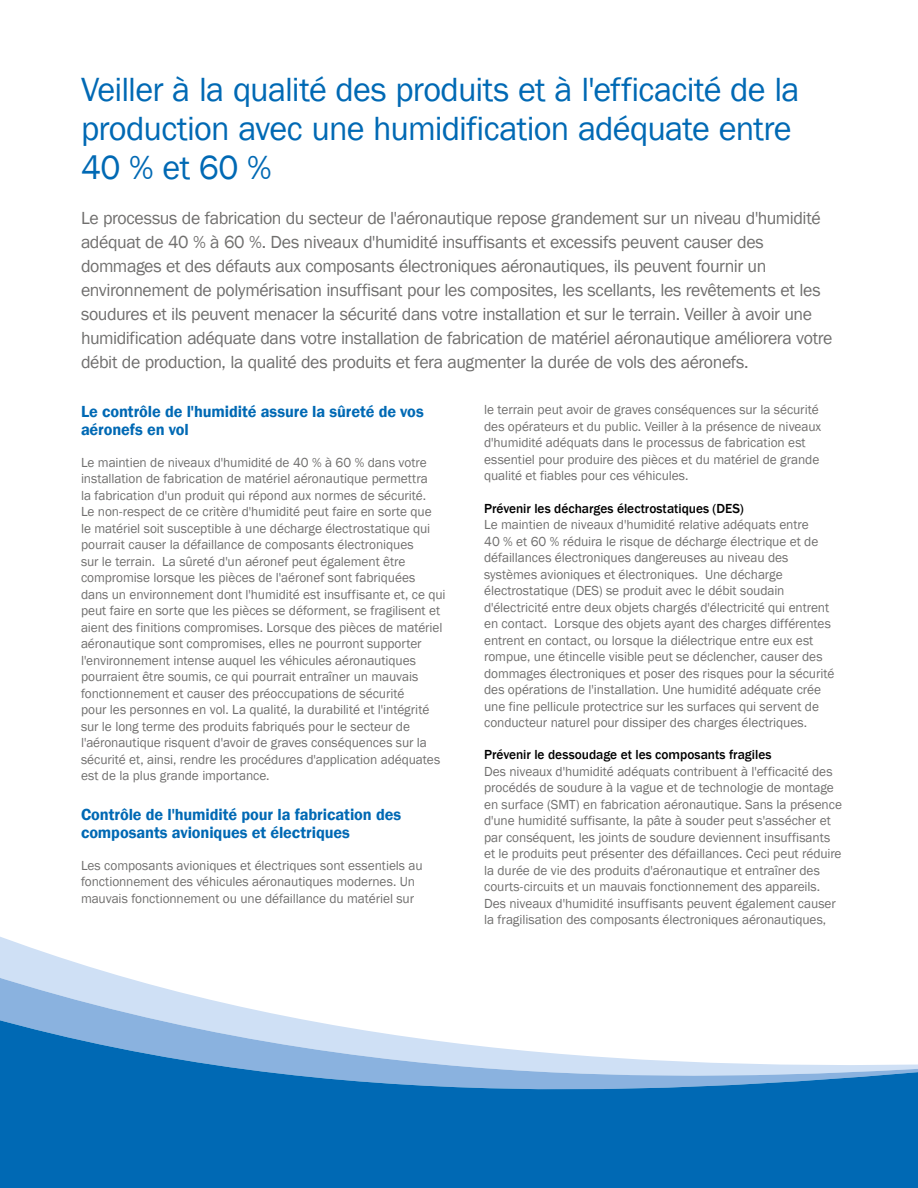
<style>
.page{position:relative;width:918px;height:1188px;background:#fff}
.page>*{position:absolute;margin:0;border:0;box-sizing:border-box;transform-origin:0 0}
.t1{font:34.5px/39px "Franklin Gothic";letter-spacing:-.02em;color:#0069b4}
.t2{font:18px/24px "Franklin Gothic";letter-spacing:-.025em;color:#706f6e}
.t3{font:600 16.5px/18px "Franklin Gothic";letter-spacing:-.005em;color:#0069b4}
.t4{font:13.5px/16.5px "Franklin Gothic";letter-spacing:-.005em;color:#706f6e}
.t5{font:500 13.5px "Franklin Gothic";color:#000}
</style>
<div class="page">
<svg style="left:0;top:937px;width:113px;height:37px"></svg>
<svg style="left:0;top:974px;width:194px;height:22px;fill:#cfe0f5"></svg>
<svg style="left:0;top:996px;width:918px;height:192px;fill:#0069b4"></svg>
<h1 class="t1" style="left:81px;top:71px;width:720px">Veiller à la qualité des produits et à l'efficacité de la production avec une humidification adéquate entre<br>40 % et 60 %</h1>
<p class="t2" style="left:81px;top:206px;width:753px">Le processus de fabrication du secteur de l'aéronautique repose grandement sur un niveau d'humidité adéquat de 40 % à 60 %. Des niveaux d'humidité insuffisants et excessifs peuvent causer des dommages et des défauts aux composants électroniques aéronautiques, ils peuvent fournir un environnement de polymérisation insuffisant pour les composites, les scellants, les revêtements et les soudures et ils peuvent menacer la sécurité dans votre installation et sur le terrain. Veiller à avoir une humidification adéquate dans votre installation de fabrication de matériel aéronautique améliorera votre débit de production, la qualité des produits et fera augmenter la durée de vols des aéronefs.</p>
<p class="t3" style="left:81px;top:402px;width:344px">Le contrôle de l'humidité assure la sûreté de vos aéronefs en vol</p>
<p class="t4" style="left:81px;top:454px;width:366px">Le maintien de niveaux d'humidité de 40 % à 60 % dans votre installation de fabrication de matériel aéronautique permettra<br>la fabrication d'un produit qui répond aux normes de sécurité.<br>Le non-respect de ce critère d'humidité peut faire en sorte que<br>le matériel soit susceptible à une décharge électrostatique qui pourrait causer la défaillance de composants électroniques<br>sur le terrain. La sûreté d'un aéronef peut également être compromise lorsque les pièces de l'aéronef sont fabriquées dans un environnement dont l'humidité est insuffisante et, ce qui peut faire en sorte que les pièces se déforment, se fragilisent et aient des finitions compromises. Lorsque des pièces de matériel aéronautique sont compromises, elles ne pourront supporter l'environnement intense auquel les véhicules aéronautiques pourraient être soumis, ce qui pourrait entraîner un mauvais fonctionnement et causer des préoccupations de sécurité<br>pour les personnes en vol. La qualité, la durabilité et l'intégrité sur le long terme des produits fabriqués pour le secteur de l'aéronautique risquent d'avoir de graves conséquences sur la sécurité et, ainsi, rendre les procédures d'application adéquates est de la plus grande importance.</p>
<p class="t3" style="left:81px;top:805px;width:322px">Contrôle de l'humidité pour la fabrication des composants avioniques et électriques</p>
<p class="t4" style="left:81px;top:857px;width:343px">Les composants avioniques et électriques sont essentiels au fonctionnement des véhicules aéronautiques modernes. Un mauvais fonctionnement ou une défaillance du matériel sur</p>
<p class="t4" style="left:484px;top:402px;width:339px">le terrain peut avoir de graves conséquences sur la sécurité des opérateurs et du public. Veiller à la présence de niveaux d'humidité adéquats dans le processus de fabrication est essentiel pour produire des pièces et du matériel de grande qualité et fiables pour ces véhicules.</p>
<p class="t5" style="left:484px;top:500px;width:261px">Prévenir les décharges électrostatiques (DES)</p>
<p class="t4" style="left:484px;top:517px;width:352px">Le maintien de niveaux d'humidité relative adéquats entre<br>40 % et 60 % réduira le risque de décharge électrique et de défaillances électroniques dangereuses au niveau des systèmes avioniques et électroniques. Une décharge électrostatique (DES) se produit avec le débit soudain d'électricité entre deux objets chargés d'électricité qui entrent en contact. Lorsque des objets ayant des charges différentes entrent en contact, ou lorsque la diélectrique entre eux est rompue, une étincelle visible peut se déclencher, causer des dommages électroniques et poser des risques pour la sécurité des opérations de l'installation. Une humidité adéquate crée une fine pellicule protectrice sur les surfaces qui servent de conducteur naturel pour dissiper des charges électriques.</p>
<p class="t5" style="left:484px;top:746px;width:289px">Prévenir le dessoudage et les composants fragiles</p>
<p class="t4" style="left:484px;top:763px;width:359px">Des niveaux d'humidité adéquats contribuent à l'efficacité des procédés de soudure à la vague et de technologie de montage en surface (SMT) en fabrication aéronautique. Sans la présence d'une humidité suffisante, la pâte à souder peut s'assécher et par conséquent, les joints de soudure deviennent insuffisants et le produits peut présenter des défaillances. Ceci peut réduire la durée de vie des produits d'aéronautique et entraîner des courts-circuits et un mauvais fonctionnement des appareils.<br>Des niveaux d'humidité insuffisants peuvent également causer la fragilisation des composants électroniques aéronautiques,</p>
</div>
